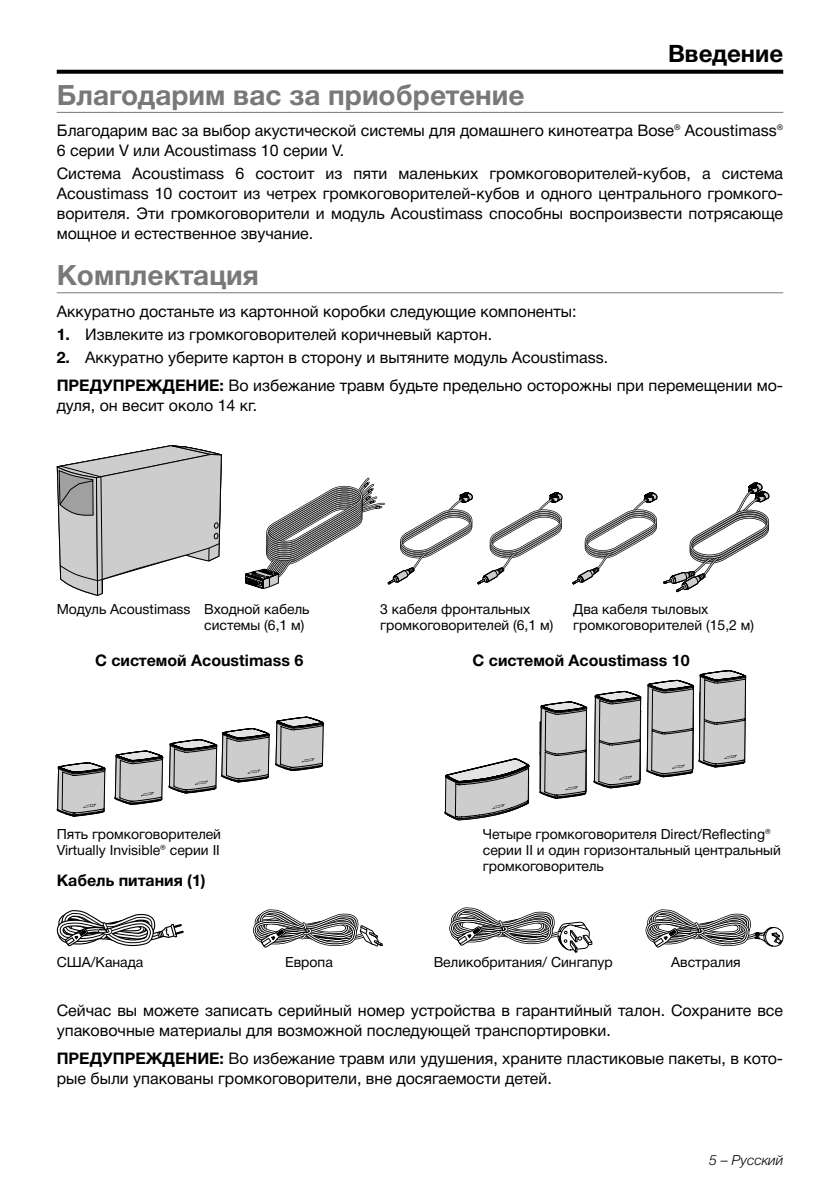
<style>
.page{position:relative;width:840px;height:1191px;background:#fff}
.page>*{position:absolute;margin:0;border:0;box-sizing:border-box;transform-origin:0 0}
.t1{font:700 28px "Helvetica Neue Cyr";color:#787878}
.t2{font:700 24px "Helvetica Neue Cyr";color:#000}
.t3{font:16px/20px "Helvetica Neue Cyr";color:#000}
.t4{font:700 16px "Helvetica Neue Cyr";color:#000}
.t5{font:14px/16px "Helvetica Neue Cyr";color:#000}
.t6{font:italic 300 14px "Helvetica Neue Cyr";color:#000}
.s1{font-weight:700}
</style>
<div class="page">
<svg style="left:57px;top:70px;width:725px;height:4px;background:#111"></svg>
<hr style="left:57px;top:112px;width:725px;height:1px;background:#787878">
<hr style="left:57px;top:292px;width:725px;height:1px;background:#787878">
<svg style="left:57px;top:445px;width:165px;height:151px"></svg>
<svg style="left:245px;top:477px;width:318px;height:112px"></svg>
<svg style="left:572px;top:492px;width:84px;height:92px"></svg>
<svg style="left:663px;top:482px;width:105px;height:110px"></svg>
<svg style="left:57px;top:762px;width:49px;height:54px;background:#a7a7a7"></svg>
<svg style="left:114px;top:716px;width:210px;height:89px"></svg>
<svg style="left:539px;top:670px;width:206px;height:129px"></svg>
<svg style="left:444px;top:758px;width:85px;height:62px"></svg>
<svg style="left:57px;top:910px;width:127px;height:36px"></svg>
<svg style="left:253px;top:909px;width:130px;height:39px"></svg>
<svg style="left:449px;top:907px;width:143px;height:45px"></svg>
<svg style="left:645px;top:909px;width:137px;height:39px"></svg>
<h2 class="t2" style="left:667px;top:41px;width:117px">Введение</h2>
<h1 class="t1" style="left:57px;top:80px;width:469px">Благодарим вас за приобретение</h1>
<p class="t3" style="left:57px;top:121px;width:727px">Благодарим вас за выбор акустической системы для домашнего кинотеатра Bose® Acoustimass®<br>6 серии V или Acoustimass 10 серии V.</p>
<p class="t3" style="left:57px;top:164px;width:727px;text-align:justify">Система Acoustimass 6 состоит из пяти маленьких громкоговорителей-кубов, а система Acoustimass 10 состоит из четрех громкоговорителей-кубов и одного центрального громкого&shy;ворителя. Эти громкоговорители и модуль Acoustimass способны воспроизвести потрясающе мощное и естественное звучание.</p>
<h1 class="t1" style="left:57px;top:260px;width:204px">Комплектация</h1>
<p class="t3" style="left:57px;top:301px;width:521px">Аккуратно достаньте из картонной коробки следующие компоненты:</p>
<p class="t3" style="left:57px;top:324px;width:436px"><span class="s1">1.</span> Извлеките из громкоговорителей коричневый картон.</p>
<p class="t3" style="left:57px;top:343px;width:727px;line-height:28.6px"><span class="s1">2.</span> Аккуратно уберите картон в сторону и вытяните модуль Acoustimass.<br><span class="s1">ПРЕДУПРЕЖДЕНИЕ:</span> Во избежание травм будьте предельно осторожны при перемещении мо-</p>
<p class="t3" style="left:57px;top:395px;width:202px">дуля, он весит около 14 кг.</p>
<p class="t5" style="left:204px;top:601px;width:107px;text-indent:-147px">Модуль Acoustimass Входной кабель системы (6,1 м)</p>
<p class="t5" style="left:380px;top:601px;width:174px">3 кабеля фронтальных громкоговорителей (6,1 м)</p>
<p class="t5" style="left:573px;top:601px;width:182px">Два кабеля тыловых громкоговорителей (15,2 м)</p>
<p class="t4" style="left:95px;top:652px;width:209px">С системой Acoustimass 6</p>
<p class="t4" style="left:472px;top:652px;width:218px">С системой Acoustimass 10</p>
<p class="t5" style="left:57px;top:826px;width:166px">Пять громкоговорителей<br>Virtually Invisible® серии II</p>
<p class="t5" style="left:482px;top:826px;width:299px">Четыре громкоговорителя Direct/Reflecting® серии II и один горизонтальный центральный громкоговоритель</p>
<p class="t4" style="left:57px;top:871px;width:150px">Кабель питания (1)</p>
<p class="t5" style="left:57px;top:954px;width:88px">США/Канада</p>
<p class="t5" style="left:285px;top:954px;width:49px">Европа</p>
<p class="t5" style="left:433px;top:954px;width:181px">Великобритания/ Сингапур</p>
<p class="t5" style="left:670px;top:954px;width:71px">Австралия</p>
<p class="t3" style="left:57px;top:1000px;width:727px">Сейчас вы можете записать серийный номер устройства в гарантийный талон. Сохраните все упаковочные материалы для возможной последующей транспортировки.</p>
<p class="t3" style="left:57px;top:1048px;width:727px"><span class="s1">ПРЕДУПРЕЖДЕНИЕ:</span> Во избежание травм или удушения, храните пластиковые пакеты, в кото&shy;рые были упакованы громкоговорители, вне досягаемости детей.</p>
<p class="t6" style="left:708px;top:1152px;width:75px">5 – Русский</p>
</div>
